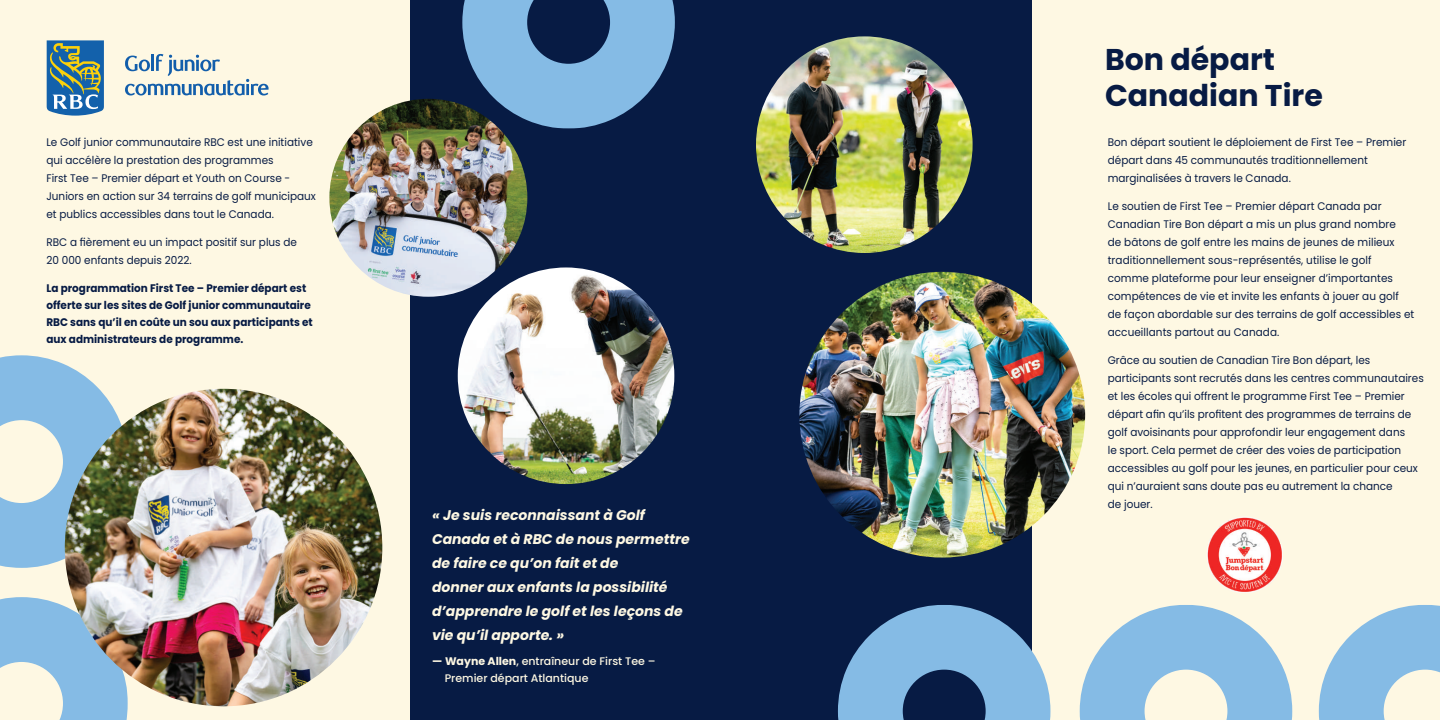
<style>
.page{position:relative;width:1440px;height:720px;background:#fff}
.page>*{position:absolute;margin:0;border:0;box-sizing:border-box;transform-origin:0 0}
.t1{font:700 30px/36px "Poppins";color:#071b44}
.t2{font:italic 700 14px/24px "Poppins";color:#fef8e3}
.t3{font:11px/18px "Poppins";color:#071b44;scale:.95 1}
.t4{font:700 11px/17px "Poppins";color:#071b44;scale:.95 1}
.t5{font:500 11px/17px "Poppins";color:#fef8e3}
.s1{font-weight:700}
</style>
<div class="page">
<div style="left:0;top:0;width:720px;height:720px;background:#fef8e3"></div>
<div style="left:719px;top:0;width:721px;height:720px;background:#fef8e3"></div>
<div style="left:410px;top:0;width:312px;height:720px;background:#071b44"></div>
<div style="left:720px;top:0;width:312px;height:720px;background:#071b44"></div>
<img style="left:329px;top:99px;width:198px;height:198px;border-radius:99px">
<img style="left:799px;top:272px;width:286px;height:286px;border-radius:143px">
<img style="left:458px;top:267px;width:216px;height:217px;border-radius:108px">
<img style="left:756px;top:36px;width:217px;height:217px;border-radius:108px">
<svg style="left:1080px;top:605px;width:212px;height:115px"></svg>
<svg style="left:838px;top:605px;width:212px;height:115px"></svg>
<svg style="left:462px;top:0;width:213px;height:129px"></svg>
<svg style="left:1319px;top:605px;width:121px;height:115px"></svg>
<img style="left:1206px;top:517px;width:76px;height:76px">
<svg style="left:0;top:597px;width:128px;height:123px"></svg>
<svg style="left:0;top:355px;width:127px;height:213px"></svg>
<svg style="left:125px;top:54px;width:144px;height:42px"></svg>
<svg style="left:47px;top:40px;width:57px;height:76px;background:#548495"></svg>
<img style="left:65px;top:389px;width:317px;height:317px;border-radius:159px">
<p class="t3" style="left:46px;top:133px;width:285px">Le Golf junior communautaire RBC est une initiative qui accélère la prestation des programmes<br>First Tee – Premier départ et Youth on Course - Juniors en action sur 34 terrains de golf municipaux et publics accessibles dans tout le Canada.</p>
<p class="t3" style="left:46px;top:233px;width:265px">RBC a fièrement eu un impact positif sur plus de<br>20 000 enfants depuis 2022.</p>
<p class="t4" style="left:46px;top:280px;width:282px">La programmation First Tee – Premier départ est offerte sur les sites de Golf junior communautaire RBC sans qu’il en coûte un sou aux participants et aux administrateurs de programme.</p>
<p class="t2" style="left:432px;top:503px;width:259px">« Je suis reconnaissant à Golf<br>Canada et à RBC de nous permettre de faire ce qu’on fait et de<br>donner aux enfants la possibilité d’apprendre le golf et les leçons de vie qu’il apporte. »</p>
<p class="t5" style="left:445px;top:653px;width:212px;text-indent:-13px"><span class="s1">— Wayne Allen</span>, entraîneur de First Tee –<br>Premier départ Atlantique</p>
<h1 class="t1" style="left:1105px;top:42px;width:219px">Bon départ<br>Canadian Tire</h1>
<p class="t3" style="left:1108px;top:133px;width:316px">Bon départ soutient le déploiement de First Tee – Premier départ dans 45 communautés traditionnellement marginalisées à travers le Canada.</p>
<p class="t3" style="left:1108px;top:197px;width:324px">Le soutien de First Tee – Premier départ Canada par Canadian Tire Bon départ a mis un plus grand nombre<br>de bâtons de golf entre les mains de jeunes de milieux traditionnellement sous-représentés, utilise le golf comme plateforme pour leur enseigner d’importantes compétences de vie et invite les enfants à jouer au golf de façon abordable sur des terrains de golf accessibles et accueillants partout au Canada.</p>
<p class="t3" style="left:1108px;top:351px;width:334px">Grâce au soutien de Canadian Tire Bon départ, les participants sont recrutés dans les centres communautaires et les écoles qui offrent le programme First Tee – Premier départ afin qu’ils profitent des programmes de terrains de golf avoisinants pour approfondir leur engagement dans<br>le sport. Cela permet de créer des voies de participation accessibles au golf pour les jeunes, en particulier pour ceux qui n’auraient sans doute pas eu autrement la chance<br>de jouer.</p>
</div>
